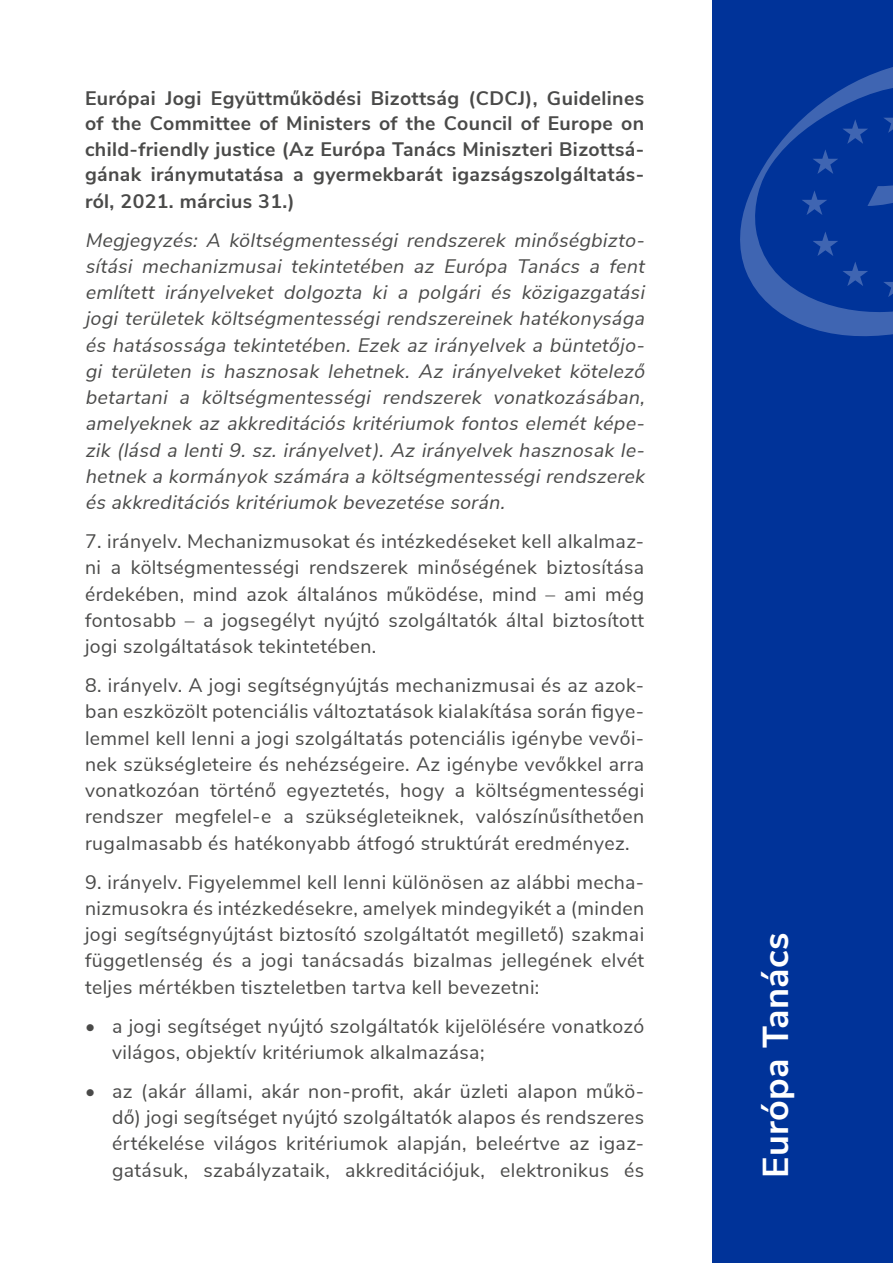
<style>
.page{position:relative;width:893px;height:1263px;background:#fff}
.page>*{position:absolute;margin:0;border:0;box-sizing:border-box;transform-origin:0 0}
.folyo{font:700 36px "Nunito Sans";letter-spacing:.01em;color:#fff}
.folyo-2{font:19.5px/26.2px "Nunito Sans";letter-spacing:.02em;color:#4a4a49;text-align:justify}
.folyo-3{font:italic 19.5px/26.2px "Nunito Sans";letter-spacing:.02em;color:#4a4a49;text-align:justify}
.folyo-4{font:700 19.5px/25.7px "Nunito Sans";letter-spacing:.02em;color:#4a4a49;text-align:justify}
</style>
<div class="page">
<div style="left:712px;top:0;width:181px;height:1263px;background:#039"></div>
<svg style="left:740px;top:67px;width:153px;height:270px"></svg>
<p class="folyo-4" style="left:85px;top:84px;width:561px">Európai Jogi Együttműködési Bizottság (CDCJ), Guidelines of the Committee of Ministers of the Council of Europe on child-friendly justice (Az Európa Tanács Miniszteri Bizottsá&shy;gának iránymutatása a gyermekbarát igazságszolgáltatás&shy;ról, 2021. március 31.)</p>
<p class="folyo-3" style="left:85px;top:225px;width:565px">Megjegyzés: A költségmentességi rendszerek minőségbizto&shy;sítási mechanizmusai tekintetében az Európa Tanács a fent említett irányelveket dolgozta ki a polgári és közigazgatási jogi területek költségmentességi rendszereinek hatékonysága és hatásossága tekintetében. Ezek az irányelvek a büntetőjo&shy;gi területen is hasznosak lehetnek. Az irányelveket kötelező betartani a költségmentességi rendszerek vonatkozásában, amelyeknek az akkreditációs kritériumok fontos elemét képe&shy;zik (lásd a lenti 9. sz. irányelvet). Az irányelvek hasznosak le&shy;hetnek a kormányok számára a költségmentességi rendszerek és akkreditációs kritériumok bevezetése során.</p>
<p class="folyo-2" style="left:85px;top:527px;width:561px">7. irányelv. Mechanizmusokat és intézkedéseket kell alkalmaz&shy;ni a költségmentességi rendszerek minőségének biztosítása érdekében, mind azok általános működése, mind – ami még fontosabb – a jogsegélyt nyújtó szolgáltatók által biztosított jogi szolgáltatások tekintetében.</p>
<p class="folyo-2" style="left:85px;top:671px;width:561px">8. irányelv. A jogi segítségnyújtás mechanizmusai és az azok&shy;ban eszközölt potenciális változtatások kialakítása során figye&shy;lemmel kell lenni a jogi szolgáltatás potenciális igénybe vevői&shy;nek szükségleteire és nehézségeire. Az igénybe vevőkkel arra vonatkozóan történő egyeztetés, hogy a költségmentességi rendszer megfelel-e a szükségleteiknek, valószínűsíthetően rugalmasabb és hatékonyabb átfogó struktúrát eredményez.</p>
<p class="folyo-2" style="left:85px;top:867px;width:561px">9. irányelv. Figyelemmel kell lenni különösen az alábbi mecha&shy;nizmusokra és intézkedésekre, amelyek mindegyikét a (minden jogi segítségnyújtást biztosító szolgáltatót megillető) szakmai függetlenség és a jogi tanácsadás bizalmas jellegének elvét teljes mértékben tiszteletben tartva kell bevezetni:</p>
<p class="folyo-2" style="left:112px;top:1011px;width:534px;text-indent:-27px">• a jogi segítséget nyújtó szolgáltatók kijelölésére vonatkozó világos, objektív kritériumok alkalmazása;</p>
<p class="folyo-2" style="left:112px;top:1077px;width:534px;text-indent:-27px">• az (akár állami, akár non-profit, akár üzleti alapon műkö&shy;dő) jogi segítséget nyújtó szolgáltatók alapos és rendszeres értékelése világos kritériumok alapján, beleértve az igaz&shy;gatásuk, szabályzataik, akkreditációjuk, elektronikus és</p>
<p class="folyo" style="left:749px;top:1178px;width:247px;rotate:-90deg">Európa Tanács</p>
</div>
